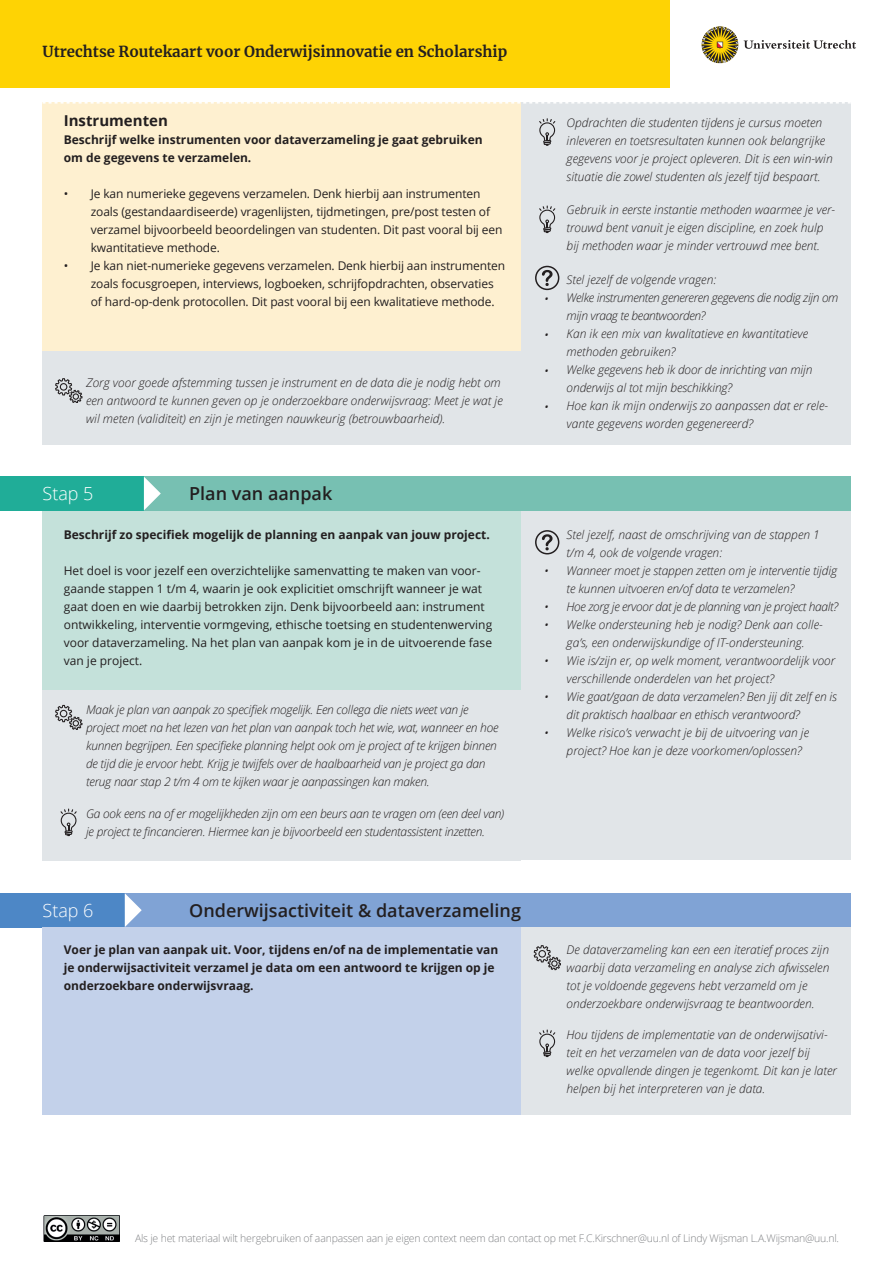
<style>
.page{position:relative;width:893px;height:1263px;background:#fff}
.page>*{position:absolute;margin:0;border:0;box-sizing:border-box;transform-origin:0 0}
.t1{font:600 18px "Open Sans";color:#231f20}
.t2{font:300 18px "Open Sans";color:#fff}
.t3{font:700 15px "Merriweather";color:#231f20}
.t4{font:700 15px "Open Sans";color:#231f20}
.t5{font:italic 300 12px/18px "Open Sans";color:#231f20}
.t6{font:12px/18px "Open Sans";letter-spacing:-.01em;color:#231f20}
.t7{font:italic 300 12px/18px "Open Sans";letter-spacing:-.02em;color:#231f20}
.t8{font:700 12px/18px "Open Sans";color:#231f20}
.t9{font:300 10.5px "Open Sans";letter-spacing:-.02em;color:#808285}
</style>
<div class="page">
<img style="left:43px;top:1215px;width:77px;height:27px">
<div style="left:0;top:0;width:671px;height:88px;background:#fed304"></div>
<div style="left:144px;top:477px;width:706px;height:34px;background:#77c0b2"></div>
<div style="left:0;top:477px;width:144px;height:34px;background:#20ad98"></div>
<div style="left:125px;top:893px;width:725px;height:34px;background:#80a3d5"></div>
<div style="left:0;top:893px;width:125px;height:34px;background:#4d87c6"></div>
<div style="left:43px;top:102px;width:478px;height:249px;background:#fef0d0"></div>
<div style="left:43px;top:511px;width:478px;height:179px;background:#c4e1da"></div>
<div style="left:43px;top:928px;width:478px;height:187px;background:#c3d1ea"></div>
<div style="left:521px;top:102px;width:329px;height:342px;background:#e1e5e8"></div>
<div style="left:43px;top:690px;width:478px;height:170px;background:#e1e5e8"></div>
<div style="left:521px;top:511px;width:329px;height:349px;background:#e1e5e8"></div>
<div style="left:521px;top:928px;width:329px;height:187px;background:#e1e5e8"></div>
<div style="left:43px;top:351px;width:478px;height:93px;background:#e1e5e8"></div>
<svg style="left:144px;top:477px;width:17px;height:33px"></svg>
<svg style="left:125px;top:893px;width:17px;height:34px"></svg>
<svg style="left:55px;top:378px;width:27px;height:24px"></svg>
<svg style="left:61px;top:808px;width:16px;height:28px"></svg>
<svg style="left:55px;top:705px;width:27px;height:24px"></svg>
<svg style="left:539px;top:1029px;width:16px;height:28px"></svg>
<svg style="left:534px;top:945px;width:27px;height:25px"></svg>
<svg style="left:542px;top:270px;width:10px;height:16px"></svg>
<div style="left:535px;top:266px;width:24px;height:24px;border:2px solid #231f20;border-radius:50%"></div>
<svg style="left:542px;top:534px;width:10px;height:16px"></svg>
<div style="left:535px;top:530px;width:24px;height:24px;border:2px solid #231f20;border-radius:50%"></div>
<svg style="left:539px;top:118px;width:16px;height:28px"></svg>
<svg style="left:539px;top:206px;width:16px;height:27px"></svg>
<svg style="left:43px;top:102px;width:808px;height:2px"></svg>
<svg style="left:701px;top:26px;width:37px;height:37px"></svg>
<svg style="left:744px;top:40px;width:112px;height:9px"></svg>
<p class="t3" style="left:43px;top:41px;width:466px">Utrechtse Routekaart voor Onderwijsinnovatie en Scholarship</p>
<p class="t4" style="left:64px;top:109px;width:106px">Instrumenten</p>
<p class="t8" style="left:64px;top:130px;width:420px">Beschrijf welke instrumenten voor dataverzameling je gaat gebruiken om de gegevens te verzamelen.</p>
<p class="t6" style="left:91px;top:184px;width:413px;text-indent:-27px">• Je kan numerieke gegevens verzamelen. Denk hierbij aan instrumenten zoals (gestandaardiseerde) vragenlijsten, tijdmetingen, pre/post testen of verzamel bijvoorbeeld beoordelingen van studenten. Dit past vooral bij een kwantitatieve methode.</p>
<p class="t6" style="left:91px;top:256px;width:416px;text-indent:-27px">• Je kan niet-numerieke gegevens verzamelen. Denk hierbij aan instrumenten zoals focusgroepen, interviews, logboeken, schrijfopdrachten, observaties of hard-op-denk protocollen. Dit past vooral bij een kwalitatieve methode.</p>
<p class="t5" style="left:86px;top:374px;width:418px">Zorg voor goede afstemming tussen je instrument en de data die je nodig hebt om een antwoord te kunnen geven op je onderzoekbare onderwijsvraag: Meet je wat je wil meten (validiteit) en zijn je metingen nauwkeurig (betrouwbaarheid).</p>
<h1 class="t2" style="left:43px;top:481px;width:53px">Stap 5</h1>
<h1 class="t1" style="left:189px;top:481px;width:145px">Plan van aanpak</h1>
<p class="t8" style="left:64px;top:526px;width:428px">Beschrijf zo specifiek mogelijk de planning en aanpak van jouw project.</p>
<p class="t6" style="left:64px;top:562px;width:430px">Het doel is voor jezelf een overzichtelijke samenvatting te maken van voor&shy;gaande stappen 1 t/m 4, waarin je ook explicitiet omschrijft wanneer je wat gaat doen en wie daarbij betrokken zijn. Denk bijvoorbeeld aan: instrument ontwikkeling, interventie vormgeving, ethische toetsing en studentenwerving voor dataverzameling. Na het plan van aanpak kom je in de uitvoerende fase van je project.</p>
<p class="t7" style="left:86px;top:700px;width:414px">Maak je plan van aanpak zo specifiek mogelijk. Een collega die niets weet van je project moet na het lezen van het plan van aanpak toch het wie, wat, wanneer en hoe kunnen begrijpen. Een specifieke planning helpt ook om je project af te krijgen binnen de tijd die je ervoor hebt. Krijg je twijfels over de haalbaarheid van je project ga dan terug naar stap 2 t/m 4 om te kijken waar je aanpassingen kan maken.</p>
<p class="t7" style="left:86px;top:804px;width:420px">Ga ook eens na of er mogelijkheden zijn om een beurs aan te vragen om (een deel van) je project te fincancieren. Hiermee kan je bijvoorbeeld een studentassistent inzetten.</p>
<p class="t5" style="left:544px;top:289px;width:6px">•</p>
<p class="t5" style="left:544px;top:325px;width:6px">•</p>
<p class="t5" style="left:544px;top:361px;width:6px">•</p>
<p class="t5" style="left:544px;top:397px;width:6px">•</p>
<p class="t5" style="left:567px;top:114px;width:268px">Opdrachten die studenten tijdens je cursus moeten inleveren en toetsresultaten kunnen ook belangrijke gegevens voor je project opleveren. Dit is een win-win situatie die zowel studenten als jezelf tijd bespaart.</p>
<p class="t5" style="left:567px;top:200px;width:270px">Gebruik in eerste instantie methoden waarmee je ver&shy;trouwd bent vanuit je eigen discipline, en zoek hulp bij methoden waar je minder vertrouwd mee bent.</p>
<p class="t5" style="left:567px;top:270px;width:273px">Stel jezelf de volgende vragen:<br>Welke instrumenten genereren gegevens die nodig zijn om mijn vraag te beantwoorden?<br>Kan ik een mix van kwalitatieve en kwantitatieve methoden gebruiken?<br>Welke gegevens heb ik door de inrichting van mijn onderwijs al tot mijn beschikking?<br>Hoe kan ik mijn onderwijs zo aanpassen dat er rele&shy;vante gegevens worden gegenereerd?</p>
<p class="t5" style="left:544px;top:562px;width:6px">•</p>
<p class="t5" style="left:544px;top:598px;width:6px">• •</p>
<p class="t5" style="left:544px;top:652px;width:6px">•</p>
<p class="t5" style="left:544px;top:687px;width:6px">•</p>
<p class="t5" style="left:544px;top:723px;width:6px">•</p>
<p class="t5" style="left:567px;top:525px;width:273px">Stel jezelf, naast de omschrijving van de stappen 1 t/m 4, ook de volgende vragen:<br>Wanneer moet je stappen zetten om je interventie tijdig te kunnen uitvoeren en/of data te verzamelen?<br>Hoe zorg je ervoor dat je de planning van je project haalt?<br>Welke ondersteuning heb je nodig? Denk aan colle&shy;ga’s, een onderwijskundige of IT-ondersteuning.<br>Wie is/zijn er, op welk moment, verantwoordelijk voor verschillende onderdelen van het project?<br>Wie gaat/gaan de data verzamelen? Ben jij dit zelf en is dit praktisch haalbaar en ethisch verantwoord?<br>Welke risico’s verwacht je bij de uitvoering van je project? Hoe kan je deze voorkomen/oplossen?</p>
<h1 class="t2" style="left:43px;top:898px;width:53px">Stap 6</h1>
<h1 class="t1" style="left:189px;top:898px;width:333px">Onderwijsactiviteit &amp; dataverzameling</h1>
<p class="t8" style="left:64px;top:941px;width:436px">Voer je plan van aanpak uit. Voor, tijdens en/of na de implementatie van je onderwijsactiviteit verzamel je data om een antwoord te krijgen op je onderzoekbare onderwijsvraag.</p>
<p class="t5" style="left:567px;top:940px;width:264px">De dataverzameling kan een een iteratief proces zijn waarbij data verzameling en analyse zich afwisselen tot je voldoende gegevens hebt verzameld om je onderzoekbare onderwijsvraag te beantwoorden.</p>
<p class="t5" style="left:567px;top:1025px;width:272px">Hou tijdens de implementatie van de onderwijsativi&shy;teit en het verzamelen van de data voor jezelf bij welke opvallende dingen je tegenkomt. Dit kan je later helpen bij het interpreteren van je data.</p>
<p class="t9" style="left:135px;top:1231px;width:706px">Als je het materiaal wilt hergebruiken of aanpassen aan je eigen context neem dan contact op met F.C.Kirschner@uu.nl of Lindy Wijsman L.A.Wijsman@uu.nl.</p>
</div>
